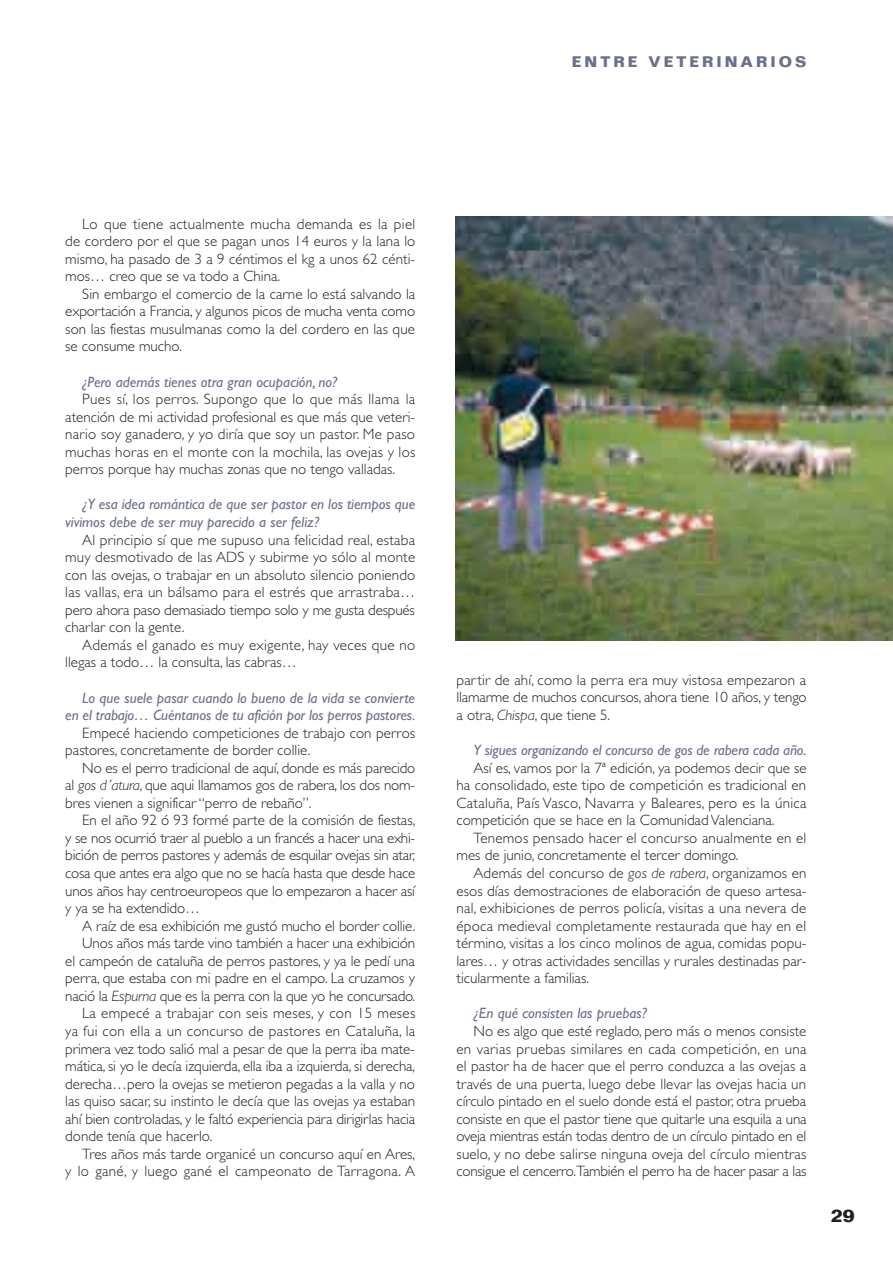
<style>
.page{position:relative;width:893px;height:1263px;background:#fff}
.page>*{position:absolute;margin:0;border:0;box-sizing:border-box;transform-origin:0 0}
.t1{font:700 18px "Folio";color:#231f20}
.t2{font:300 15px/17.5px "Gill Sans";color:#231f20;text-align:justify}
.t3{font:italic 15px/17.5px "Gill Sans";color:#6b708c}
.t4{font:300 15px/17.5px "Gill Sans";letter-spacing:.02em;color:#231f20}
.t5{font:700 15px "Folio";letter-spacing:.2em;color:#6b708c}
.s1{font-style:italic}
</style>
<div class="page">
<img style="left:455px;top:217px;width:438px;height:423px">
<p class="t5" style="left:572px;top:57px;width:236px">ENTRE VETERINARIOS</p>
<p class="t2" style="left:65px;top:216px;width:352px;text-indent:17px">Lo que tiene actualmente mucha demanda es la piel de cordero por el que se pagan unos 14 euros y la lana lo mismo, ha pasado de 3 a 9 céntimos el kg a unos 62 cénti&shy;mos… creo que se va todo a China.</p>
<p class="t2" style="left:65px;top:287px;width:352px;text-indent:17px">Sin embargo el comercio de la carne lo está salvando la exportación a Francia, y algunos picos de mucha venta como son las fiestas musulmanas como la del cordero en las que se consume mucho.</p>
<p class="t3" style="left:82px;top:374px;width:257px">¿Pero además tienes otra gran ocupación, no?</p>
<p class="t2" style="left:65px;top:392px;width:352px;text-indent:17px">Pues sí, los perros. Supongo que lo que más llama la atención de mi actividad profesional es que más que veteri&shy;nario soy ganadero, y yo diría que soy un pastor. Me paso muchas horas en el monte con la mochila, las ovejas y los perros porque hay muchas zonas que no tengo valladas.</p>
<p class="t3" style="left:65px;top:497px;width:352px;text-indent:17px">¿Y esa idea romántica de que ser pastor en los tiempos que vivimos debe de ser muy parecido a ser feliz?</p>
<p class="t2" style="left:65px;top:532px;width:352px;text-indent:17px">Al principio sí que me supuso una felicidad real, estaba muy desmotivado de las ADS y subirme yo sólo al monte con las ovejas, o trabajar en un absoluto silencio poniendo las vallas, era un bálsamo para el estrés que arrastraba… pero ahora paso demasiado tiempo solo y me gusta después charlar con la gente.</p>
<p class="t4" style="left:65px;top:638px;width:351px;text-indent:17px">Además el ganado es muy exigente, hay veces que no llegas a todo… la consulta, las cabras…</p>
<p class="t3" style="left:65px;top:690px;width:352px;text-align:right">Lo que suele pasar cuando lo bueno de la vida se convierte<br>en el trabajo… Cuéntanos de tu afición por los perros pastores.</p>
<p class="t2" style="left:65px;top:725px;width:351px;text-indent:17px">Empecé haciendo competiciones de trabajo con perros pastores, concretamente de border collie.</p>
<p class="t2" style="left:65px;top:760px;width:352px;text-indent:17px">No es el perro tradicional de aquí, donde es más parecido al <span class="s1">gos d´atura</span>, que aqui llamamos gos de rabera, los dos nom&shy;bres vienen a significar “perro de rebaño”.</p>
<p class="t2" style="left:65px;top:813px;width:352px;text-indent:17px">En el año 92 ó 93 formé parte de la comisión de fiestas, y se nos ocurrió traer al pueblo a un francés a hacer una exhi&shy;bición de perros pastores y además de esquilar ovejas sin atar, cosa que antes era algo que no se hacía hasta que desde hace unos años hay centroeuropeos que lo empezaron a hacer así y ya se ha extendido…</p>
<p class="t2" style="left:82px;top:918px;width:335px">A raíz de esa exhibición me gustó mucho el border collie.</p>
<p class="t2" style="left:82px;top:936px;width:334px">Unos años más tarde vino también a hacer una exhibición</p>
<p class="t2" style="left:65px;top:954px;width:351px">el campeón de cataluña de perros pastores, y ya le pedí una</p>
<p class="t2" style="left:65px;top:971px;width:351px">perra, que estaba con mi padre en el campo. La cruzamos y</p>
<p class="t2" style="left:65px;top:989px;width:351px">nació la <span class="s1">Espurna</span> que es la perra con la que yo he concursado.</p>
<p class="t4" style="left:82px;top:1006px;width:335px">La empecé a trabajar con seis meses, y con 15 meses</p>
<p class="t4" style="left:65px;top:1024px;width:352px">ya fui con ella a un concurso de pastores en Cataluña, la</p>
<p class="t2" style="left:65px;top:1041px;width:351px">primera vez todo salió mal a pesar de que la perra iba mate-</p>
<p class="t2" style="left:65px;top:1059px;width:351px">mática, si yo le decía izquierda, ella iba a izquierda, si derecha,</p>
<p class="t2" style="left:65px;top:1076px;width:351px">derecha…pero la ovejas se metieron pegadas a la valla y no</p>
<p class="t2" style="left:65px;top:1094px;width:351px">las quiso sacar, su instinto le decía que las ovejas ya estaban</p>
<p class="t2" style="left:65px;top:1111px;width:352px">ahí bien controladas, y le faltó experiencia para dirigirlas hacia</p>
<p class="t2" style="left:65px;top:1129px;width:149px">donde tenía que hacerlo.</p>
<p class="t2" style="left:82px;top:1147px;width:334px">Tres años más tarde organicé un concurso aquí en Ares,</p>
<p class="t4" style="left:65px;top:1164px;width:351px">y lo gané, y luego gané el campeonato de Tarragona. A</p>
<p class="t2" style="left:456px;top:673px;width:352px">partir de ahí, como la perra era muy vistosa empezaron a llamarme de muchos concursos, ahora tiene 10 años, y tengo a otra, <span class="s1">Chispa</span>, que tiene 5.</p>
<p class="t3" style="left:473px;top:743px;width:334px">Y sigues organizando el concurso de gos de rabera cada año.</p>
<p class="t2" style="left:456px;top:760px;width:352px;text-indent:17px">Así es, vamos por la 7ª edición, ya podemos decir que se ha consolidado, este tipo de competición es tradicional en Cataluña, País Vasco, Navarra y Baleares, pero es la única competición que se hace en la Comunidad Valenciana.</p>
<p class="t2" style="left:456px;top:831px;width:351px;text-indent:17px">Tenemos pensado hacer el concurso anualmente en el mes de junio, concretamente el tercer domingo.</p>
<p class="t2" style="left:456px;top:866px;width:352px;text-indent:17px">Además del concurso de <span class="s1">gos de rabera</span>, organizamos en esos días demostraciones de elaboración de queso artesa&shy;nal, exhibiciones de perros policía, visitas a una nevera de época medieval completamente restaurada que hay en el término, visitas a los cinco molinos de agua, comidas popu&shy;lares… y otras actividades sencillas y rurales destinadas par&shy;ticularmente a familias.</p>
<p class="t3" style="left:473px;top:1006px;width:175px">¿En qué consisten las pruebas?</p>
<p class="t2" style="left:456px;top:1024px;width:352px;text-indent:17px">No es algo que esté reglado, pero más o menos consiste en varias pruebas similares en cada competición, en una el pastor ha de hacer que el perro conduzca a las ovejas a través de una puerta, luego debe llevar las ovejas hacia un círculo pintado en el suelo donde está el pastor, otra prueba consiste en que el pastor tiene que quitarle una esquila a una oveja mientras están todas dentro de un círculo pintado en el suelo, y no debe salirse ninguna oveja del círculo mientras consigue el cencerro.También el perro ha de hacer pasar a las</p>
<p class="t1" style="left:831px;top:1209px;width:26px">29</p>
</div>
